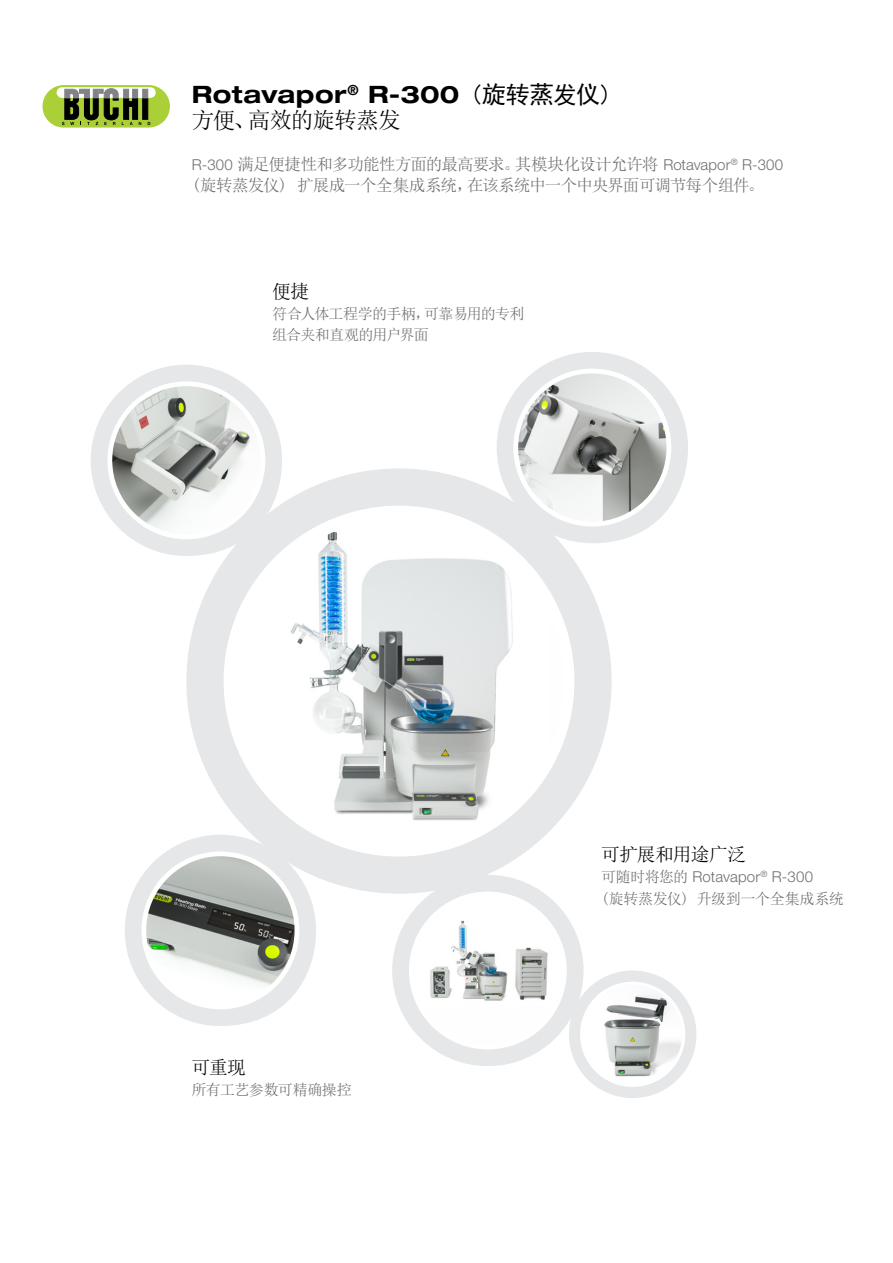
<style>
.page{position:relative;width:893px;height:1263px;background:#fff}
.page>*{position:absolute;margin:0;border:0;box-sizing:border-box;transform-origin:0 0}
.ZH_Cover_Headline{font:700 expanded 24px "Helvetica Neue LT Std";letter-spacing:.02em;color:#000}
.ZH_Cover_Subline{font:22.5px "Sim Sun";letter-spacing:-.04em;color:#000}
.ZH_Title{font:18.75px "Sim Sun";letter-spacing:-.035em;color:#000}
.ZH_Body_text_justifi{font:16.5px/21.3px "Sim Sun";letter-spacing:-.05em;color:#6d6e71}
.EN_Body_text_left{font:15px/21.3px "Sim Sun";letter-spacing:-.035em;color:#6d6e71}
.s1{font-family:"Sim Hei";font-weight:400;font-stretch:normal}
.s2{font-family:"Helvetica Neue LT Std";font-weight:300;font-size:15px}
.s3{font-family:"Helvetica Neue LT Std";font-weight:300}
</style>
<div class="page">
<div style="left:43px;top:85px;width:127px;height:43px;background:#abd037;border-radius:21px"></div>
<div style="left:143px;top:89px;width:5px;height:30px;background:#000;border:1px solid #000"></div>
<svg style="left:57px;top:87px;width:99px;height:11px"></svg>
<div style="left:143px;top:89px;width:5px;height:9px;background:#808285"></div>
<svg style="left:62px;top:89px;width:79px;height:36px"></svg>
<div style="left:186px;top:468px;width:426px;height:426px;background:#e6e7e8;border-radius:50%"></div>
<div style="left:224px;top:506px;width:350px;height:350px;background:#fff;border-radius:50%"></div>
<img style="left:234px;top:518px;width:316px;height:330px">
<div style="left:569px;top:970px;width:127px;height:128px;background:#e6e7e8;border-radius:50%"></div>
<div style="left:580px;top:982px;width:105px;height:105px;background:#fff;border-radius:50%"></div>
<img style="left:583px;top:985px;width:99px;height:99px;border-radius:49px">
<div style="left:497px;top:352px;width:191px;height:191px;background:#e6e7e8;border-radius:50%"></div>
<div style="left:513px;top:369px;width:158px;height:157px;background:#fff;border-radius:50%"></div>
<img style="left:518px;top:373px;width:148px;height:149px;border-radius:74px">
<div style="left:91px;top:365px;width:191px;height:191px;background:#e6e7e8;border-radius:50%"></div>
<div style="left:107px;top:381px;width:158px;height:158px;background:#fff;border-radius:50%"></div>
<img style="left:112px;top:386px;width:149px;height:148px;border-radius:74px">
<div style="left:125px;top:835px;width:191px;height:191px;background:#e6e7e8;border-radius:50%"></div>
<div style="left:141px;top:851px;width:158px;height:158px;background:#fff;border-radius:50%"></div>
<img style="left:146px;top:856px;width:149px;height:148px;border-radius:74px">
<div style="left:392px;top:875px;width:191px;height:191px;background:#e6e7e8;border-radius:50%"></div>
<div style="left:409px;top:891px;width:158px;height:158px;background:#fff;border-radius:50%"></div>
<img style="left:414px;top:896px;width:148px;height:108px">
<p class="ZH_Cover_Headline" style="left:192px;top:80px;width:422px">Rotavapor<sup>®</sup> R-300 <span class="s1">(旋转蒸发仪)</span></p>
<p class="ZH_Cover_Subline" style="left:192px;top:109px;width:210px">方便、高效的旋转蒸发</p>
<p class="ZH_Body_text_justifi" style="left:192px;top:154px;width:593px"><span class="s2">R-300</span> 满足便捷性和多功能性方面的最高要求。其模块化设计允许将 <span class="s2">Rotavapor</span><sup>®</sup> <span class="s2">R-300 </span>(旋转蒸发仪) 扩展成一个全集成系统，在该系统中一个中央界面可调节每个组件。</p>
<p class="ZH_Title" style="left:272px;top:282px;width:39px">便捷</p>
<p class="EN_Body_text_left" style="left:272px;top:303px;width:254px">符合人体工程学的手柄，可靠易用的专利</p>
<p class="EN_Body_text_left" style="left:272px;top:324px;width:158px">组合夹和直观的用户界面</p>
<p class="ZH_Title" style="left:191px;top:1058px;width:56px">可重现</p>
<p class="EN_Body_text_left" style="left:191px;top:1079px;width:162px">所有工艺参数可精确操控</p>
<p class="ZH_Title" style="left:601px;top:845px;width:146px">可扩展和用途广泛</p>
<p class="EN_Body_text_left" style="left:601px;top:866px;width:244px">可随时将您的 <span class="s3">Rotavapor</span><sup>®</sup> <span class="s3">R-300<br></span>(旋转蒸发仪) 升级到一个全集成系统</p>
</div>
